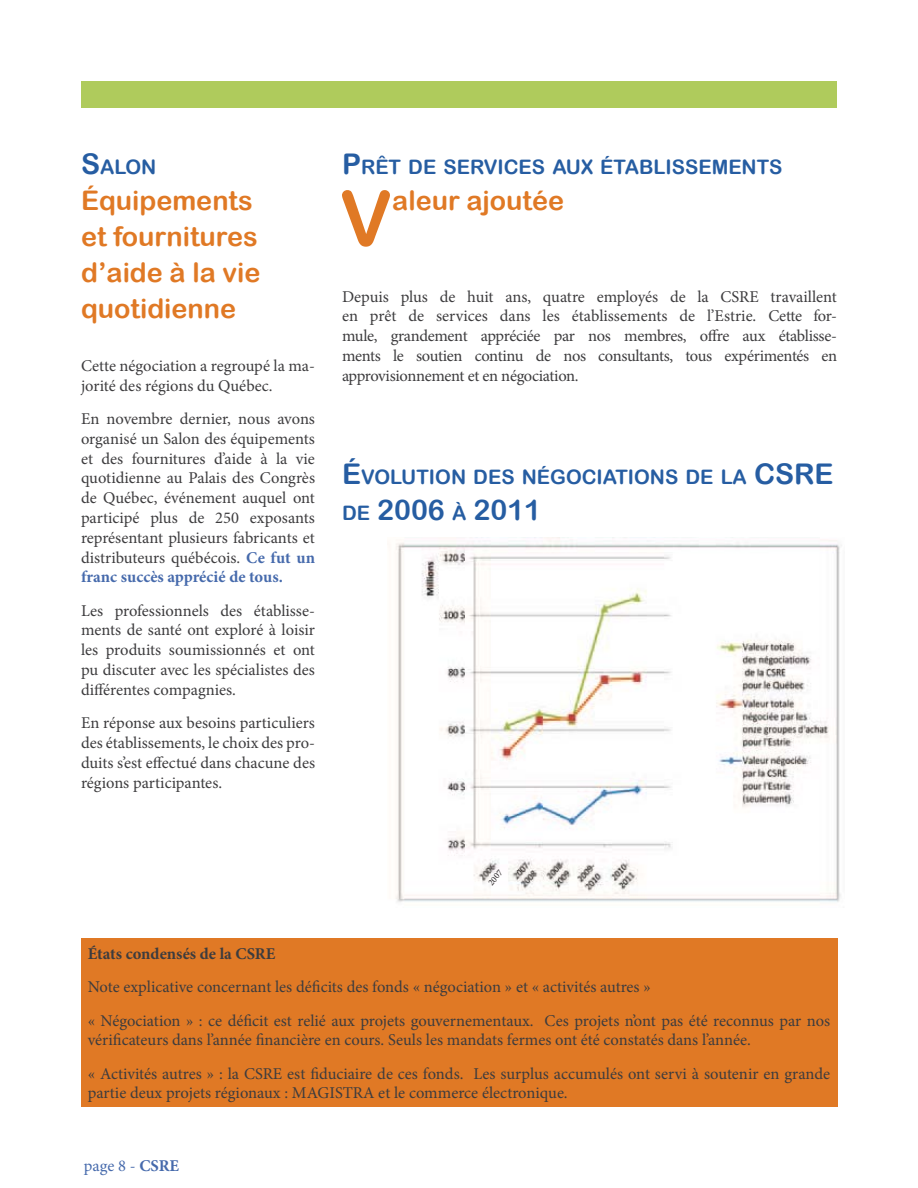
<style>
.page{position:relative;width:918px;height:1188px;background:#fff}
.page>*{position:absolute;margin:0;border:0;box-sizing:border-box;transform-origin:0 0}
.t1{font:76.5px "Arial Rounded MT Bold";color:#e07925}
.t2{font:28.5px "Arial Rounded MT Bold";color:#265da2}
.t3{font:27px/36px "Arial Rounded MT Bold";color:#e07925}
.t4{font:19.95px "Arial Rounded MT Bold";color:#265da2}
.t5{font:16.5px/19.8px "Minion Pro";color:#3d3c3e;text-align:justify}
.t6{font:700 16.5px "Minion Pro";color:#3d3c3e}
.t7{font:16.5px "Minion Pro";color:#466aac}
.t8{font:9px "Minion Pro";color:#231f20}
.s1{font-size:28.5px}
.s2{font-weight:700;color:#466aac}
.s3{font-size:19.95px}
.s4{font-weight:700}
</style>
<div class="page">
<div style="left:82px;top:82px;width:754px;height:25px;background:#afcb5c"></div>
<div style="left:81px;top:81px;width:756px;height:27px;border:2px solid #afcb5c"></div>
<div style="left:81px;top:938px;width:756px;height:169px;background:#e07925"></div>
<img style="left:396px;top:538px;width:446px;height:364px">
<p class="t4" style="left:81px;top:155px;width:77px"><span class="s1">S</span>ALON</p>
<h3 class="t3" style="left:81px;top:182px;width:181px">Équipements et fournitures d’aide à la vie quotidienne</h3>
<p class="t5" style="left:81px;top:357px;width:236px">Cette négociation a regroupé la ma&shy;jorité des régions du Québec.</p>
<p class="t5" style="left:81px;top:410px;width:236px">En novembre dernier, nous avons organisé un Salon des équipements et des fournitures d’aide à la vie quotidienne au Palais des Congrès de Québec, événement auquel ont participé plus de 250 exposants représentant plusieurs fabricants et distributeurs québécois. <span class="s2">Ce fut un franc succès apprécié de tous.</span></p>
<p class="t5" style="left:81px;top:602px;width:236px">Les professionnels des établisse&shy;ments de santé ont exploré à loisir les produits soumissionnés et ont pu discuter avec les spécialistes des différentes compagnies.</p>
<p class="t5" style="left:81px;top:714px;width:236px">En réponse aux besoins particuliers des établissements, le choix des pro&shy;duits s’est effectué dans chacune des régions participantes.</p>
<p class="t4" style="left:342px;top:155px;width:442px"><span class="s1">P</span>RÊT DE SERVICES AUX ÉTABLISSEMENTS</p>
<h1 class="t1" style="left:340px;top:173px;width:54px">V</h1>
<h3 class="t3" style="left:392px;top:182px;width:173px">aleur ajoutée</h3>
<p class="t5" style="left:342px;top:288px;width:497px">Depuis plus de huit ans, quatre employés de la CSRE travaillent en prêt de services dans les établissements de l’Estrie. Cette for&shy;mule, grandement appréciée par nos membres, offre aux établisse&shy;ments le soutien continu de nos consultants, tous expérimentés en approvisionnement et en négociation.</p>
<p class="t4" style="left:342px;top:465px;width:493px"><span class="s1">É</span>VOLUTION DES NÉGOCIATIONS DE LA <span class="s1">CSRE</span></p>
<h2 class="t2" style="left:342px;top:493px;width:201px"><span class="s3">DE</span> 2006 <span class="s3">À</span> 2011</h2>
<p class="t8" style="left:487px;top:882px;width:19px;rotate:-50deg">2007</p>
<p class="t6" style="left:88px;top:947px;width:189px">États condensés de la CSRE</p>
<p class="t5" style="left:88px;top:972px;width:744px;line-height:33.3px">Note explicative concernant les déficits des fonds « négociation » et « activités autres »<br>« Négociation » : ce déficit est relié aux projets gouvernementaux. Ces projets n’ont pas été reconnus par nos</p>
<p class="t5" style="left:88px;top:1025px;width:744px;line-height:33.3px">vérificateurs dans l’année financière en cours. Seuls les mandats fermes ont été constatés dans l’année.<br>« Activités autres » : la CSRE est fiduciaire de ces fonds. Les surplus accumulés ont servi à soutenir en grande</p>
<p class="t5" style="left:88px;top:1085px;width:481px">partie deux projets régionaux : MAGISTRA et le commerce électronique.</p>
<p class="t7" style="left:84px;top:1159px;width:97px">page 8 - <span class="s4">CSRE</span></p>
</div>
